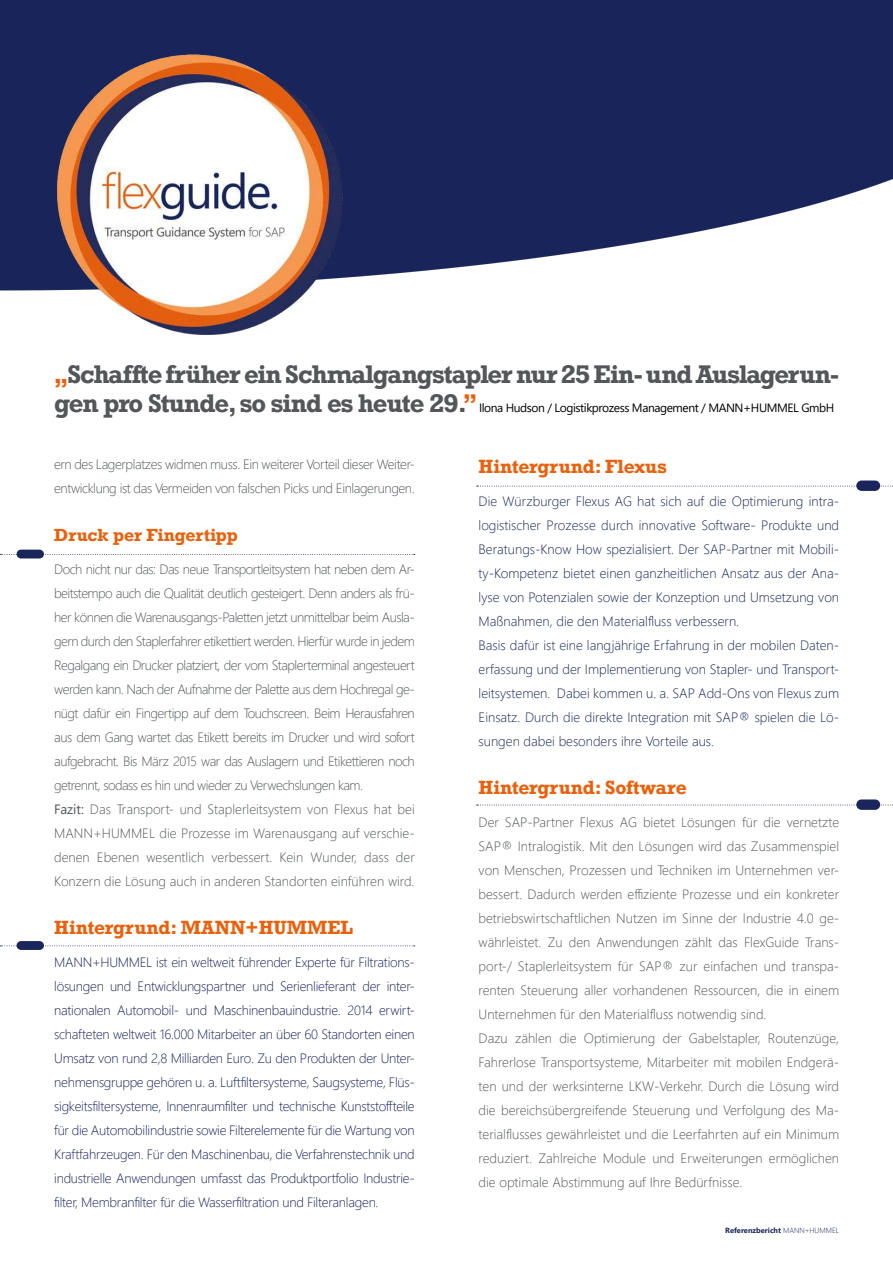
<style>
.page{position:relative;width:893px;height:1263px;background:#fff}
.page>*{position:absolute;margin:0;border:0;box-sizing:border-box;transform-origin:0 0}
.t1{font:700 24px "Rockwell";letter-spacing:-.035em;color:#54565a}
.t2{font:700 18px "Rockwell";color:#eb600a}
.t3{font:700 16.5px "Rockwell";letter-spacing:-.01em;color:#eb600a}
.t4{font:300 13.5px/24px "Segoe UI";color:#19255b;text-align:justify}
.t5{font:300 13.5px/24px "Segoe UI";color:#54565a}
.t6{font:300 13.5px/24px "Segoe UI";letter-spacing:-.04em;color:#54565a}
.t7{font:300 13.5px/24px "Segoe UI";letter-spacing:-.03em;color:#54565a}
.t8{font:12px "Segoe UI";letter-spacing:-.035em;color:#000}
.t9{font:700 7.5px "Segoe UI";color:#19255b}
.s1{color:#eb600a}
.s2{font-family:"Rockwell";font-weight:700;font-size:24px;color:#54565a}
.s3{font-family:"Rockwell";font-weight:700;font-size:24px;color:#eb600a}
.s4{font-weight:400}
.s5{font-weight:300}
</style>
<div class="page">
<img style="left:0;top:0;width:893px;height:291px">
<svg style="left:0;top:554px;width:415px;height:1px"></svg>
<div style="left:17px;top:550px;width:27px;height:8px;background:#19255b;border-radius:4px"></div>
<svg style="left:477px;top:486px;width:416px;height:1px"></svg>
<div style="left:857px;top:481px;width:22px;height:9px;background:#19255b;border-radius:4px"></div>
<div style="left:856px;top:480px;width:24px;height:11px;border:2px solid #19255b;border-radius:4px"></div>
<svg style="left:477px;top:805px;width:416px;height:1px"></svg>
<div style="left:857px;top:800px;width:22px;height:9px;background:#19255b;border-radius:4px"></div>
<div style="left:856px;top:799px;width:24px;height:11px;border:2px solid #19255b;border-radius:4px"></div>
<svg style="left:0;top:945px;width:415px;height:1px"></svg>
<div style="left:17px;top:941px;width:27px;height:9px;background:#19255b;border-radius:4px"></div>
<img style="left:54px;top:54px;width:293px;height:281px">
<h1 class="t1" style="left:54px;top:365px;width:786px"><span class="s1">„</span>Schaffte früher ein Schmalgangstapler nur 25 Ein- und Auslagerun-</h1>
<p class="t8" style="left:54px;top:403px;width:781px"><span class="s2">gen pro Stunde, so sind es heute 29.</span><span class="s3">”</span> Ilona Hudson / Logistikprozess Management / MANN+HUMMEL GmbH</p>
<p class="t7" style="left:54px;top:451px;width:362px">ern des Lagerplatzes widmen muss. Ein weiterer Vorteil dieser Weiter&shy;entwicklung ist das Vermeiden von falschen Picks und Einlagerungen.</p>
<p class="t3" style="left:54px;top:529px;width:185px">Druck per Fingertipp</p>
<p class="t6" style="left:54px;top:559px;width:362px">Doch nicht nur das: Das neue Transportleitsystem hat neben dem Ar&shy;beitstempo auch die Qualität deutlich gesteigert. Denn anders als frü&shy;her können die Warenausgangs-Paletten jetzt unmittelbar beim Ausla&shy;gern durch den Staplerfahrer etikettiert werden. Hierfür wurde in jedem Regalgang ein Drucker platziert, der vom Staplerterminal angesteuert werden kann. Nach der Aufnahme der Palette aus dem Hochregal ge&shy;nügt dafür ein Fingertipp auf dem Touchscreen. Beim Herausfahren aus dem Gang wartet das Etikett bereits im Drucker und wird sofort aufgebracht. Bis März 2015 war das Auslagern und Etikettieren noch getrennt, sodass es hin und wieder zu Verwechslungen kam.<br><span class="s4">Fazit:</span> Das Transport- und Staplerleitsystem von Flexus hat bei MANN+HUMMEL die Prozesse im Warenausgang auf verschie&shy;denen Ebenen wesentlich verbessert. Kein Wunder, dass der Konzern die Lösung auch in anderen Standorten einführen wird.</p>
<h2 class="t2" style="left:54px;top:920px;width:300px">Hintergrund: MANN+HUMMEL</h2>
<p class="t4" style="left:54px;top:952px;width:362px">MANN+HUMMEL ist ein weltweit führender Experte für Filtrations&shy;lösungen und Entwicklungspartner und Serienlieferant der inter&shy;nationalen Automobil- und Maschinenbauindustrie. 2014 erwirt&shy;schafteten weltweit 16.000 Mitarbeiter an über 60 Standorten einen Umsatz von rund 2,8 Milliarden Euro. Zu den Produkten der Unter&shy;nehmensgruppe gehören u. a. Luftfiltersysteme, Saugsysteme, Flüs&shy;sigkeitsfiltersysteme, Innenraumfilter und technische Kunststoffteile für die Automobilindustrie sowie Filterelemente für die Wartung von Kraftfahrzeugen. Für den Maschinenbau, die Verfahrenstechnik und industrielle Anwendungen umfasst das Produktportfolio Industrie&shy;filter, Membranfilter für die Wasserfiltration und Filteranlagen.</p>
<h2 class="t2" style="left:479px;top:459px;width:190px">Hintergrund: Flexus</h2>
<p class="t4" style="left:479px;top:488px;width:362px;text-align:left">Die Würzburger Flexus AG hat sich auf die Optimierung intra&shy;logistischer Prozesse durch innovative Software- Produkte und Beratungs-Know How spezialisiert. Der SAP-Partner mit Mobili&shy;ty-Kompetenz bietet einen ganzheitlichen Ansatz aus der Ana&shy;lyse von Potenzialen sowie der Konzeption und Umsetzung von Maßnahmen, die den Materialfluss verbessern.<br>Basis dafür ist eine langjährige Erfahrung in der mobilen Daten&shy;erfassung und der Implementierung von Stapler- und Transport&shy;leitsystemen. Dabei kommen u. a. SAP Add-Ons von Flexus zum Einsatz. Durch die direkte Integration mit SAP® spielen die Lö&shy;sungen dabei besonders ihre Vorteile aus.</p>
<h2 class="t2" style="left:479px;top:780px;width:210px">Hintergrund: Software</h2>
<p class="t5" style="left:479px;top:811px;width:362px">Der SAP-Partner Flexus AG bietet Lösungen für die vernetzte SAP® Intralogistik. Mit den Lösungen wird das Zusammenspiel von Menschen, Prozessen und Techniken im Unternehmen ver&shy;bessert. Dadurch werden effiziente Prozesse und ein konkreter betriebswirtschaftlichen Nutzen im Sinne der Industrie 4.0 ge&shy;währleistet. Zu den Anwendungen zählt das FlexGuide Trans&shy;port-/ Staplerleitsystem für SAP® zur einfachen und transpa&shy;renten Steuerung aller vorhandenen Ressourcen, die in einem Unternehmen für den Materialfluss notwendig sind.<br>Dazu zählen die Optimierung der Gabelstapler, Routenzüge, Fahrerlose Transportsysteme, Mitarbeiter mit mobilen Endgerä&shy;ten und der werksinterne LKW-Verkehr. Durch die Lösung wird die bereichsübergreifende Steuerung und Verfolgung des Ma&shy;terialflusses gewährleistet und die Leerfahrten auf ein Minimum reduziert. Zahlreiche Module und Erweiterungen ermöglichen die optimale Abstimmung auf Ihre Bedürfnisse.</p>
<p class="t9" style="left:725px;top:1226px;width:115px">Referenzbericht <span class="s5">MANN+HUMMEL</span></p>
</div>
